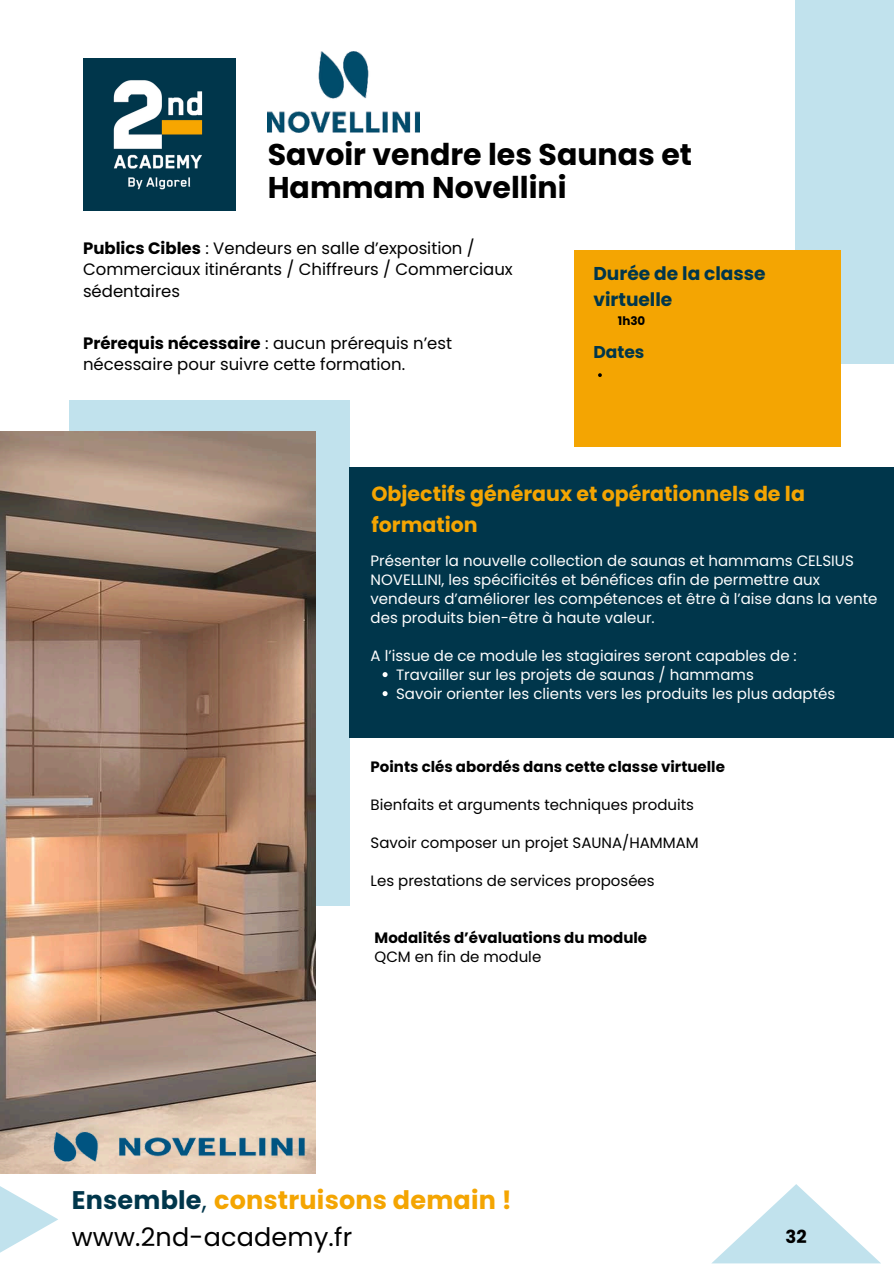
<style>
.page{position:relative;width:894px;height:1264px;background:#fff}
.page>*{position:absolute;margin:0;border:0;box-sizing:border-box;transform-origin:0 0}
.t1{font:700 30px/32.7px "Poppins";color:#000}
.t2{font:700 25.5px/37.2px "Poppins";letter-spacing:.01em;color:#f4a502}
.t3{font:700 20.55px/30.3px "Poppins";color:#f4a502}
.t4{font:700 18.6px/25.8px "Poppins";color:#00364b}
.t5{font:700 18px "Poppins";color:#000}
.t6{font:700 17.1px "Poppins";color:#00364b}
.t7{font:16.5px/21.3px "Poppins";color:#000}
.t8{font:15px/19px "Poppins";color:#fefefe}
.t9{font:15px "Poppins";color:#000}
.t10{font:700 15px "Poppins";color:#000}
.t11{font:700 11.85px "Poppins";color:#000}
.s1{font-weight:700}
.s2{color:#00364b}
.s3{font-weight:400;color:#00364b}
.s4{font-weight:400;color:#000}
</style>
<div class="page">
<div style="left:69px;top:400px;width:280px;height:505px;background:#c1e2ed"></div>
<div style="left:349px;top:467px;width:544px;height:271px;background:#00364b"></div>
<div style="left:795px;top:0;width:98px;height:363px;background:#c1e2ed"></div>
<div style="left:574px;top:250px;width:266px;height:197px;background:#f4a502"></div>
<img style="left:83px;top:59px;width:152px;height:152px">
<img style="left:0;top:431px;width:316px;height:742px">
<svg style="left:0;top:1186px;width:58px;height:66px"></svg>
<svg style="left:712px;top:1184px;width:168px;height:79px"></svg>
<img style="left:268px;top:51px;width:151px;height:81px">
<img style="left:47px;top:1125px;width:266px;height:44px">
<svg style="left:382px;top:672px;width:5px;height:5px"></svg>
<svg style="left:382px;top:691px;width:5px;height:5px"></svg>
<svg style="left:598px;top:373px;width:3px;height:4px"></svg>
<p class="t1" style="left:268px;top:138px;width:425px">Savoir vendre les Saunas et<br>Hammam Novellini</p>
<p class="t7" style="left:83px;top:238px;width:431px"><span class="s1">Publics Cibles</span> : Vendeurs en salle d’exposition /<br>Commerciaux itinérants / Chiffreurs / Commerciaux sédentaires</p>
<h4 class="t7" style="left:83px;top:332px;width:370px"><span class="s1">Prérequis nécessaire</span> : aucun prérequis n’est nécessaire pour suivre cette formation.</h4>
<p class="t4" style="left:593px;top:260px;width:174px">Durée de la classe virtuelle</p>
<p class="t11" style="left:617px;top:312px;width:29px">1h30</p>
<h3 class="t6" style="left:593px;top:340px;width:52px">Dates</h3>
<p class="t3" style="left:371px;top:479px;width:435px">Objectifs généraux et opérationnels de la formation</p>
<h1 class="t8" style="left:370px;top:551px;width:508px">Présenter la nouvelle collection de saunas et hammams CELSIUS NOVELLINI, les spécificités et bénéfices afin de permettre aux vendeurs d’améliorer les compétences et être à l’aise dans la vente des produits bien-être à haute valeur.</h1>
<h5 class="t8" style="left:370px;top:646px;width:427px">A l’issue de ce module les stagiaires seront capables de :</h5>
<h5 class="t8" style="left:396px;top:665px;width:359px">Travailler sur les projets de saunas / hammams</h5>
<h3 class="t8" style="left:396px;top:684px;width:440px">Savoir orienter les clients vers les produits les plus adaptés</h3>
<p class="t10" style="left:370px;top:755px;width:356px">Points clés abordés dans cette classe virtuelle</p>
<p class="t9" style="left:370px;top:793px;width:325px">Bienfaits et arguments techniques produits</p>
<p class="t9" style="left:370px;top:831px;width:329px">Savoir composer un projet SAUNA/HAMMAM</p>
<h6 class="t9" style="left:370px;top:869px;width:285px">Les prestations de services proposées</h6>
<p class="t10" style="left:374px;top:926px;width:274px">Modalités d’évaluations du module</p>
<p class="t9" style="left:374px;top:945px;width:168px">QCM en fin de module</p>
<p class="t2" style="left:72px;top:1181px;width:441px"><span class="s2">Ensemble</span><span class="s3">,</span> construisons demain ! <span class="s4">www.2nd-academy.fr</span></p>
<p class="t5" style="left:785px;top:1223px;width:23px">32</p>
</div>
